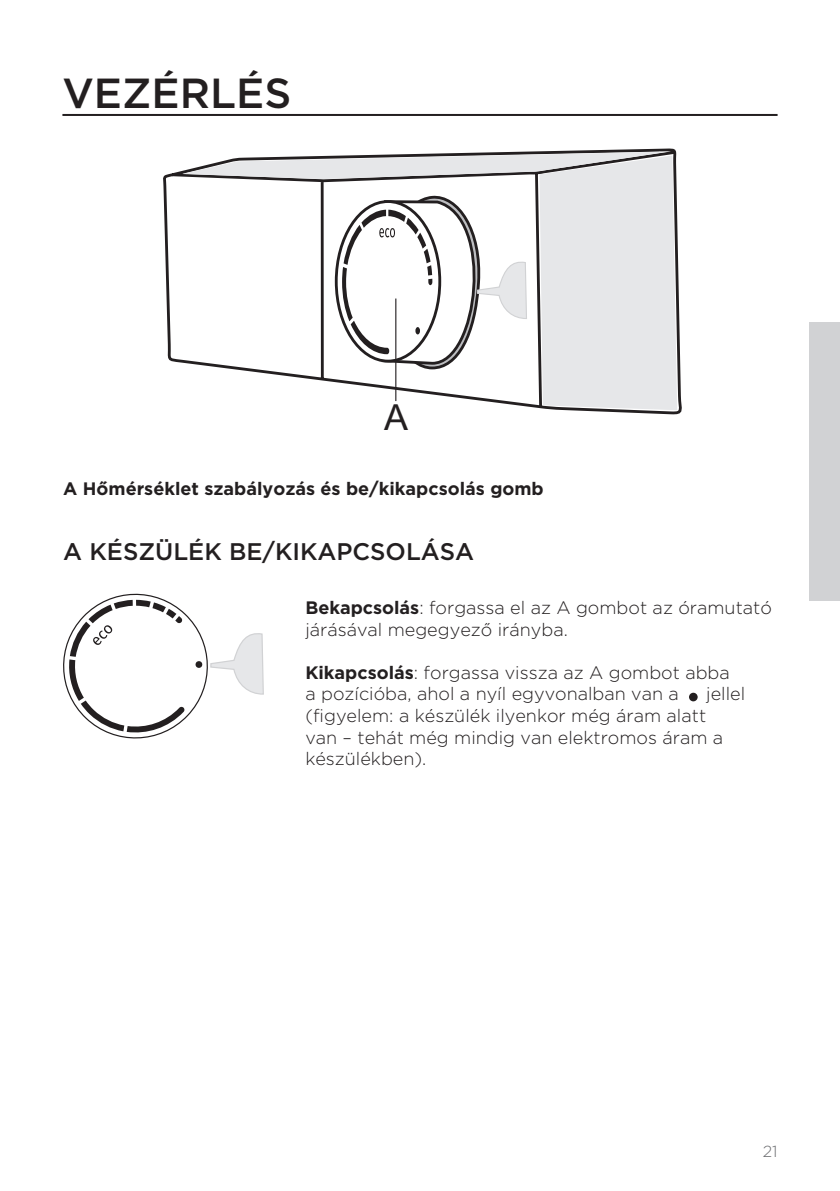
<style>
.page{position:relative;width:840px;height:1191px;background:#fff}
.page>*{position:absolute;margin:0;border:0;box-sizing:border-box;transform-origin:0 0}
.glavni_naslov{font:500 42px "Gotham";color:#231f20}
.t1{font:35.8px "Arial";color:#231f20}
.podnaslov1-1{font:500 24px "Gotham";color:#231f20}
.besedilo{font:300 18px/21.6px "Gotham";color:#231f20}
.besedilo-2{font:700 18px "Gotham";color:#231f20}
.t2{font:300 16px "Gotham";color:#6c6d70}
.s1{font-weight:700}
</style>
<div class="page">
<hr style="left:62px;top:114px;width:715px;height:2px;background:#231f20">
<div style="left:808px;top:322px;width:31px;height:279px;background:#d1d2d4"></div>
<svg style="left:688px;top:692px;width:9px;height:9px"></svg>
<svg style="left:163px;top:148px;width:519px;height:267px"></svg>
<svg style="left:185px;top:151px;width:492px;height:260px"></svg>
<svg style="left:390px;top:228px;width:5px;height:9px"></svg>
<svg style="left:63px;top:593px;width:201px;height:146px"></svg>
<p class="glavni_naslov" style="left:62px;top:66px;width:230px">VEZÉRLÉS</p>
<p class="t1" style="left:384px;top:394px;width:25px">A</p>
<p class="besedilo-2" style="left:63px;top:477px;width:481px">A Hőmérséklet szabályozás és be/kikapcsolás gomb</p>
<p class="podnaslov1-1" style="left:63px;top:536px;width:412px">A KÉSZÜLÉK BE/KIKAPCSOLÁSA</p>
<p class="besedilo" style="left:305px;top:596px;width:468px"><span class="s1">Bekapcsolás</span>: forgassa el az A gombot az óramutató járásával megegyező irányba.</p>
<p class="besedilo" style="left:305px;top:661px;width:426px"><span class="s1">Kikapcsolás</span>: forgassa vissza az A gombot abba a pozícióba, ahol a nyíl egyvonalban van a</p>
<p class="besedilo" style="left:705px;top:682px;width:40px">jellel</p>
<p class="besedilo" style="left:305px;top:704px;width:419px">(figyelem: a készülék ilyenkor még áram alatt van – tehát még mindig van elektromos áram a készülékben).</p>
<p class="t2" style="left:762px;top:1140px;width:16px">21</p>
</div>
